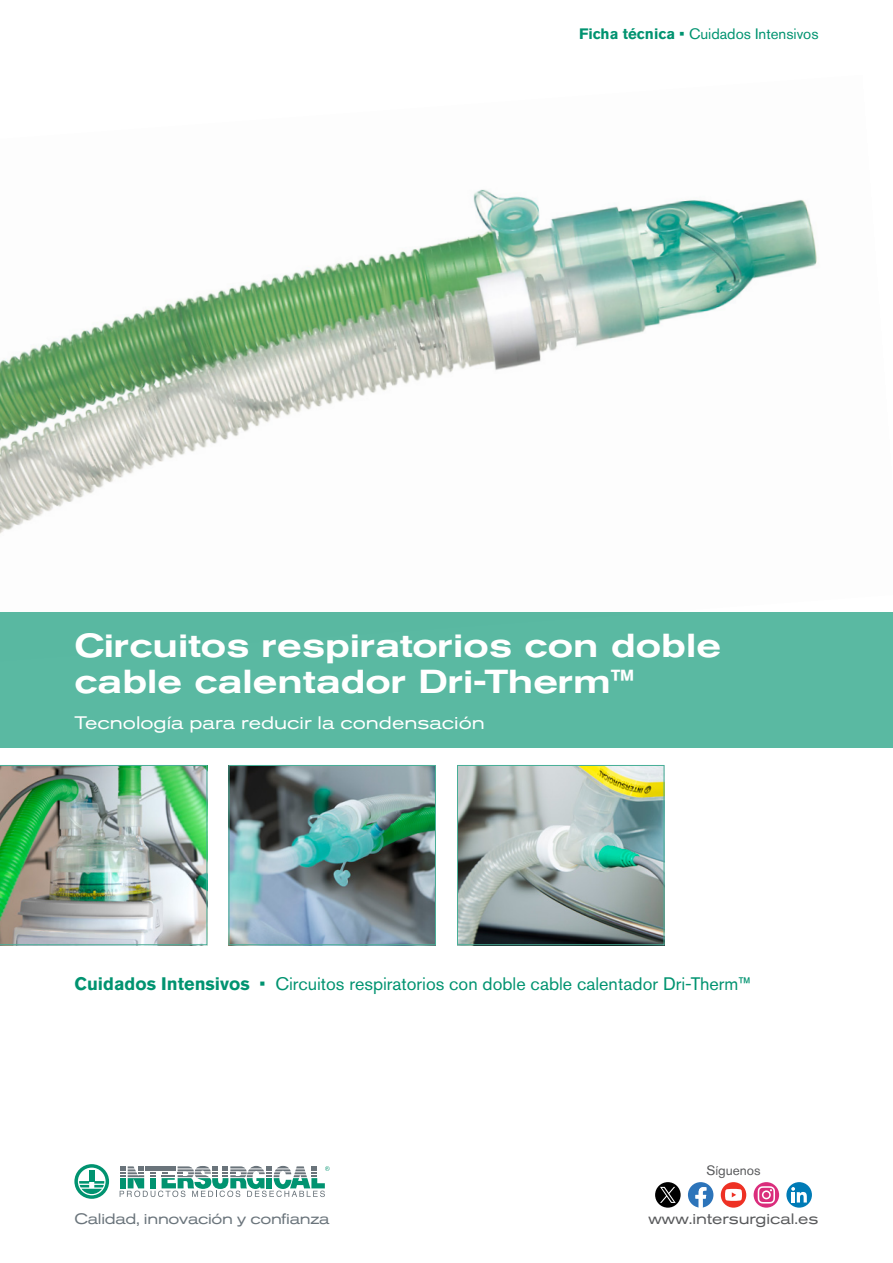
<style>
.page{position:relative;width:893px;height:1263px;background:#fff}
.page>*{position:absolute;margin:0;border:0;box-sizing:border-box;transform-origin:0 0}
.t1{font:500 expanded 33px/36px "Akzidenz Grotesk Pro";color:#fff}
.t2{font:18px "Akzidenz Grotesk Pro";color:#009370}
.t3{font:expanded 18px "Akzidenz Grotesk Pro";color:#fff}
.t4{font:15px "Akzidenz Grotesk Pro";color:#009370}
.t5{font:expanded 15px "Akzidenz Grotesk Pro";letter-spacing:-.02em;color:#6a747b}
.t6{font:expanded 15px "Akzidenz Grotesk Pro";color:#58595b}
.t7{font:13.5px "Akzidenz Grotesk Pro";color:#58595b}
.s1{font-weight:700}
</style>
<div class="page">
<img style="left:231px;top:767px;width:203px;height:176px">
<div style="left:229px;top:765px;width:207px;height:180px;border:1px solid #47af97"></div>
<img style="left:0;top:189px;width:817px;height:345px">
<img style="left:0;top:765px;width:207px;height:180px">
<img style="left:459px;top:767px;width:203px;height:176px">
<div style="left:457px;top:765px;width:207px;height:180px;border:1px solid #47af97"></div>
<div style="left:0;top:612px;width:893px;height:135px;background:#5ab9a2"></div>
<svg style="left:74px;top:1164px;width:35px;height:35px"></svg>
<svg style="left:120px;top:1166px;width:210px;height:31px"></svg>
<svg style="left:655px;top:1182px;width:26px;height:26px"></svg>
<svg style="left:660px;top:1187px;width:16px;height:16px"></svg>
<svg style="left:688px;top:1182px;width:25px;height:26px"></svg>
<div style="left:721px;top:1182px;width:25px;height:26px;background:#ee3124;border-radius:50%"></div>
<svg style="left:725px;top:1189px;width:17px;height:12px"></svg>
<svg style="left:754px;top:1182px;width:25px;height:26px"></svg>
<svg style="left:758px;top:1186px;width:17px;height:17px"></svg>
<svg style="left:786px;top:1182px;width:26px;height:26px"></svg>
<svg style="left:791px;top:1187px;width:16px;height:15px"></svg>
<p class="t4" style="left:579px;top:24px;width:241px"><span class="s1">Ficha técnica •</span> Cuidados Intensivos</p>
<h1 class="t1" style="left:74px;top:627px;width:648px">Circuitos respiratorios con doble cable calentador Dri-Therm™</h1>
<p class="t3" style="left:74px;top:711px;width:412px">Tecnología para reducir la condensación</p>
<p class="t2" style="left:74px;top:972px;width:678px"><span class="s1">Cuidados Intensivos</span> • Circuitos respiratorios con doble cable calentador Dri-Therm™</p>
<p class="t5" style="left:74px;top:1209px;width:257px">Calidad, innovación y confianza</p>
<p class="t7" style="left:706px;top:1161px;width:56px">Síguenos</p>
<p class="t6" style="left:648px;top:1209px;width:172px">www.intersurgical.es</p>
</div>
